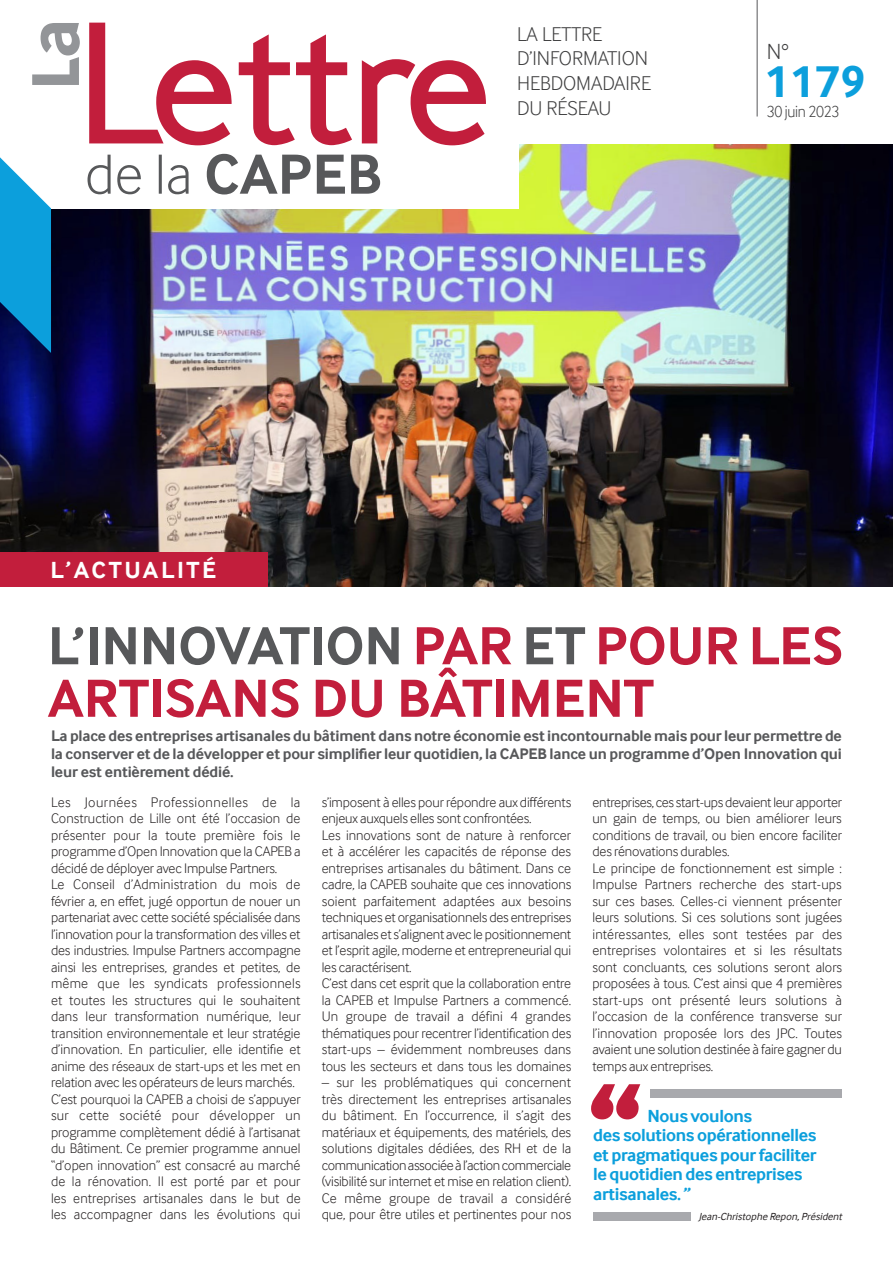
<style>
.page{position:relative;width:893px;height:1263px;background:#fff}
.page>*{position:absolute;margin:0;border:0;box-sizing:border-box;transform-origin:0 0}
.t1{font:700 55.5px/52.5px "Inter Face";letter-spacing:-.005em;color:#c21e3c}
.t2{font:700 46.8px "Inter Face";color:#0c9fdc}
.t3{font:700 24px "Inter Face";letter-spacing:.11em;color:#fff}
.t4{font:300 22.5px "Inter Face";color:#3e3e3f}
.t5{font:300 20.55px "Inter Face";color:#3e3e3f}
.Textes_ok{font:700 18px/19.5px "Inter Face";letter-spacing:-.02em;color:#0c9fdc}
.t6{font:300 16.8px "Inter Face";letter-spacing:-.02em;color:#3e3e3f;scale:.92 1}
.t7{font:700 15.75px/18px "Inter Face";letter-spacing:-.01em;color:#57585a;text-align:justify}
.Textes_ok-2{font:300 14.25px/16.5px "Inter Face";letter-spacing:-.01em;color:#231f20;text-align:justify}
.Légendes{font:italic 10.5px "Inter Face";color:#231f20}
.s1{color:#57585a}
</style>
<div class="page">
<hr style="left:757px;top:0;width:1px;height:117px;background:#57585a">
<img style="left:0;top:145px;width:893px;height:442px">
<div style="left:593px;top:1212px;width:98px;height:8px;background:#a8a9ad"></div>
<div style="left:0;top:0;width:519px;height:208px;background:#fff"></div>
<svg style="left:89px;top:23px;width:397px;height:122px"></svg>
<svg style="left:88px;top:154px;width:292px;height:40px"></svg>
<svg style="left:32px;top:23px;width:48px;height:62px"></svg>
<div style="left:0;top:553px;width:268px;height:34px;background:#c21e3c"></div>
<svg style="left:0;top:157px;width:51px;height:196px;background:#2b98ce"></svg>
<div style="left:651px;top:1089px;width:191px;height:9px;background:#a8a9ad"></div>
<svg style="left:591px;top:1084px;width:49px;height:35px"></svg>
<p class="t3" style="left:51px;top:556px;width:167px">L’ACTUALITÉ</p>
<p class="t5" style="left:517px;top:22px;width:87px">LA LETTRE</p>
<p class="t5" style="left:517px;top:47px;width:133px">D’INFORMATION</p>
<p class="t5" style="left:517px;top:72px;width:135px">HEBDOMADAIRE</p>
<p class="t5" style="left:517px;top:96px;width:96px">DU RÉSEAU</p>
<p class="t4" style="left:767px;top:39px;width:24px">N°</p>
<p class="t2" style="left:765px;top:54px;width:103px">1179</p>
<p class="t6" style="left:767px;top:102px;width:80px">30 juin 2023</p>
<p class="t1" style="left:48px;top:619px;width:797px"><span class="s1">L’INNOVATION</span> PAR <span class="s1">ET</span> POUR LES<br>ARTISANS DU BÂTIMENT</p>
<p class="t7" style="left:51px;top:726px;width:792px">La place des entreprises artisanales du bâtiment dans notre économie est incontournable mais pour leur permettre de la conserver et de la développer et pour simplifier leur quotidien, la CAPEB lance un programme d’Open Innovation qui leur est entièrement dédié.</p>
<p class="Textes_ok-2" style="left:51px;top:794px;width:251px">Les Journées Professionnelles de la Construction de Lille ont été l’occasion de présenter pour la toute première fois le programme d’Open Innovation que la CAPEB a décidé de déployer avec Impulse Partners.</p>
<p class="Textes_ok-2" style="left:51px;top:876px;width:251px">Le Conseil d’Administration du mois de février a, en effet, jugé opportun de nouer un partenariat avec cette société spécialisée dans l’innovation pour la transformation des villes et des industries. Impulse Partners accompagne ainsi les entreprises, grandes et petites, de même que les syndicats professionnels et toutes les structures qui le souhaitent dans leur transformation numérique, leur transition environnementale et leur stratégie d’innovation. En particulier, elle identifie et anime des réseaux de start-ups et les met en relation avec les opérateurs de leurs marchés.</p>
<p class="Textes_ok-2" style="left:51px;top:1091px;width:251px">C’est pourquoi la CAPEB a choisi de s’appuyer sur cette société pour développer un programme complètement dédié à l’artisanat du Bâtiment. Ce premier programme annuel “d’open innovation” est consacré au marché de la rénovation. Il est porté par et pour les entreprises artisanales dans le but de les accompagner dans les évolutions qui</p>
<p class="Textes_ok-2" style="left:322px;top:794px;width:251px">s’imposent à elles pour répondre aux différents enjeux auxquels elles sont confrontées.</p>
<p class="Textes_ok-2" style="left:322px;top:827px;width:251px">Les innovations sont de nature à renforcer et à accélérer les capacités de réponse des entreprises artisanales du bâtiment. Dans ce cadre, la CAPEB souhaite que ces innovations soient parfaitement adaptées aux besoins techniques et organisationnels des entreprises artisanales et s’alignent avec le positionnement et l’esprit agile, moderne et entrepreneurial qui les caractérisent.</p>
<p class="Textes_ok-2" style="left:322px;top:975px;width:251px">C’est dans cet esprit que la collaboration entre la CAPEB et Impulse Partners a commencé.<br>Un groupe de travail a défini 4 grandes thématiques pour recentrer l’identification des start-ups – évidemment nombreuses dans tous les secteurs et dans tous les domaines</p>
<p class="Textes_ok-2" style="left:322px;top:1074px;width:251px">– sur les problématiques qui concernent très directement les entreprises artisanales du bâtiment. En l’occurrence, il s’agit des matériaux et équipements, des matériels, des solutions digitales dédiées, des RH et de la communication associée à l’action commerciale (visibilité sur internet et mise en relation client).</p>
<p class="Textes_ok-2" style="left:322px;top:1190px;width:251px">Ce même groupe de travail a considéré que, pour être utiles et pertinentes pour nos</p>
<p class="Textes_ok-2" style="left:592px;top:794px;width:251px">entreprises, ces start-ups devaient leur apporter un gain de temps, ou bien améliorer leurs conditions de travail, ou bien encore faciliter des rénovations durables.</p>
<p class="Textes_ok-2" style="left:592px;top:860px;width:251px">Le principe de fonctionnement est simple :<br>Impulse Partners recherche des start-ups sur ces bases. Celles-ci viennent présenter leurs solutions. Si ces solutions sont jugées intéressantes, elles sont testées par des entreprises volontaires et si les résultats sont concluants, ces solutions seront alors proposées à tous. C’est ainsi que 4 premières start-ups ont présenté leurs solutions à l’occasion de la conférence transverse sur l’innovation proposée lors des JPC. Toutes avaient une solution destinée à faire gagner du temps aux entreprises.</p>
<p class="Textes_ok" style="left:593px;top:1106px;width:225px;text-indent:54px">Nous voulons<br>des solutions opérationnelles et pragmatiques pour faciliter le quotidien des entreprises artisanales. ”</p>
<p class="Légendes" style="left:699px;top:1211px;width:147px">Jean-Christophe Repon,Président</p>
</div>
